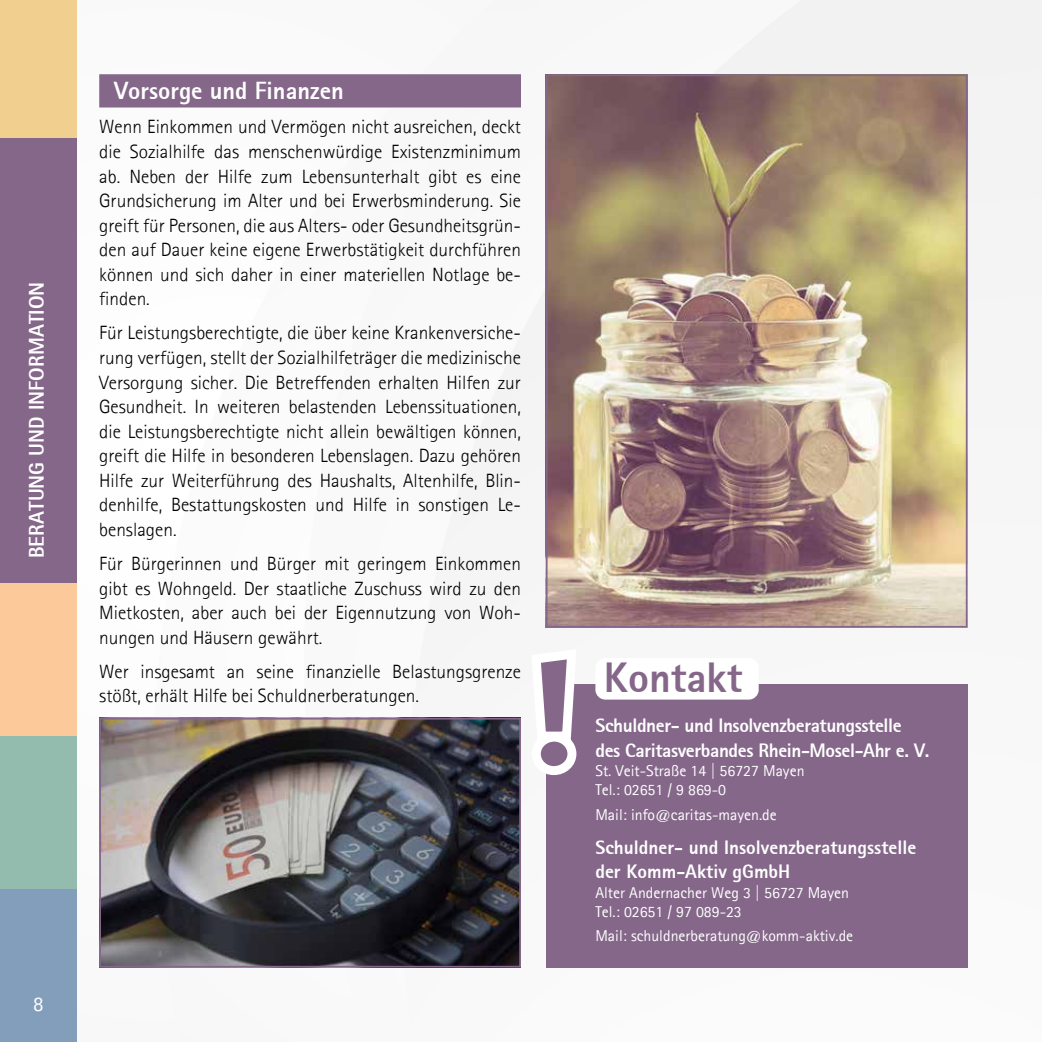
<style>
.page{position:relative;width:1042px;height:1042px;background:#fff}
.page>*{position:absolute;margin:0;border:0;box-sizing:border-box;transform-origin:0 0}
.t1{font:800 42px "Agfa Rotis Sans Serif";color:#85678a}
.t2{font:800 24.5px "Agfa Rotis Sans Serif";color:#fff}
.t3{font:800 21px "Agfa Rotis Sans Serif";color:#fff}
.t4{font:21px "Agfa Rotis Sans Serif";color:#fff}
.t5{font:300 19.25px/24.5px "Agfa Rotis Sans Serif";color:#000;text-align:justify}
.t6{font:800 19.25px/24.5px "Agfa Rotis Sans Serif";letter-spacing:-.02em;color:#fff}
.t7{font:800 19.25px/24.5px "Agfa Rotis Sans Serif";color:#fff}
.t8{font:15.75px/19.2px "Agfa Rotis Sans Serif";color:#fff}
</style>
<div class="page">
<img style="left:99px;top:0;width:943px;height:968px">
<div style="left:0;top:0;width:77px;height:138px;background:#f0cf8f"></div>
<div style="left:0;top:138px;width:77px;height:445px;background:#85678a"></div>
<div style="left:0;top:583px;width:77px;height:153px;background:#fbc99a"></div>
<div style="left:0;top:736px;width:77px;height:153px;background:#94bcae"></div>
<div style="left:0;top:889px;width:77px;height:153px;background:#839ebb"></div>
<div style="left:99px;top:74px;width:422px;height:33px;background:#85678a"></div>
<img style="left:549px;top:77px;width:415px;height:548px">
<div style="left:546px;top:74px;width:421px;height:554px;border:2px solid #85678a"></div>
<img style="left:102px;top:721px;width:416px;height:243px">
<div style="left:99px;top:718px;width:422px;height:249px;border:2px solid #85678a"></div>
<div style="left:546px;top:684px;width:421px;height:283px;background:#85678a"></div>
<svg style="left:526px;top:644px;width:55px;height:135px"></svg>
<div style="left:595px;top:658px;width:163px;height:41px;background:#fff;border-radius:10px"></div>
<p class="t3" style="left:23px;top:558px;width:278px;rotate:-90deg">BERATUNG UND INFORMATION</p>
<p class="t2" style="left:114px;top:75px;width:231px">Vorsorge und Finanzen</p>
<p class="t5" style="left:99px;top:114px;width:423px">Wenn Einkommen und Vermögen nicht ausreichen, deckt die Sozialhilfe das menschenwürdige Existenzminimum ab. Neben der Hilfe zum Lebensunterhalt gibt es eine Grundsicherung im Alter und bei Erwerbsminderung. Sie greift für Personen, die aus Alters- oder Gesundheitsgrün&shy;den auf Dauer keine eigene Erwerbstätigkeit durchführen können und sich daher in einer materiellen Notlage be&shy;finden.</p>
<p class="t5" style="left:99px;top:320px;width:423px">Für Leistungsberechtigte, die über keine Krankenversiche&shy;rung verfügen, stellt der Sozialhilfeträger die medizinische Versorgung sicher. Die Betreffenden erhalten Hilfen zur Gesundheit. In weiteren belastenden Lebenssituationen, die Leistungsberechtigte nicht allein bewältigen können, greift die Hilfe in besonderen Lebenslagen. Dazu gehören Hilfe zur Weiterführung des Haushalts, Altenhilfe, Blin&shy;denhilfe, Bestattungskosten und Hilfe in sonstigen Le&shy;benslagen.</p>
<p class="t5" style="left:99px;top:551px;width:423px">Für Bürgerinnen und Bürger mit geringem Einkommen gibt es Wohngeld. Der staatliche Zuschuss wird zu den Mietkosten, aber auch bei der Eigennutzung von Woh&shy;nungen und Häusern gewährt.</p>
<p class="t5" style="left:99px;top:659px;width:423px">Wer insgesamt an seine finanzielle Belastungsgrenze stößt, erhält Hilfe bei Schuldnerberatungen.</p>
<p class="t4" style="left:33px;top:991px;width:12px">8</p>
<h1 class="t1" style="left:604px;top:651px;width:140px">Kontakt</h1>
<p class="t6" style="left:595px;top:713px;width:335px">Schuldner- und Insolvenzberatungsstelle des Caritasverbandes Rhein-Mosel-Ahr e. V.</p>
<p class="t8" style="left:595px;top:760px;width:211px">St. Veit-Straße 14 | 56727 Mayen<br>Tel.: 02651 / 9 869-0</p>
<p class="t8" style="left:595px;top:804px;width:183px">Mail: info@caritas-mayen.de</p>
<p class="t7" style="left:595px;top:835px;width:322px">Schuldner- und Insolvenzberatungsstelle der Komm-Aktiv gGmbH</p>
<p class="t8" style="left:595px;top:882px;width:255px">Alter Andernacher Weg 3 | 56727 Mayen<br>Tel.: 02651 / 97 089-23</p>
<p class="t8" style="left:595px;top:926px;width:259px">Mail: schuldnerberatung@komm-aktiv.de</p>
</div>
